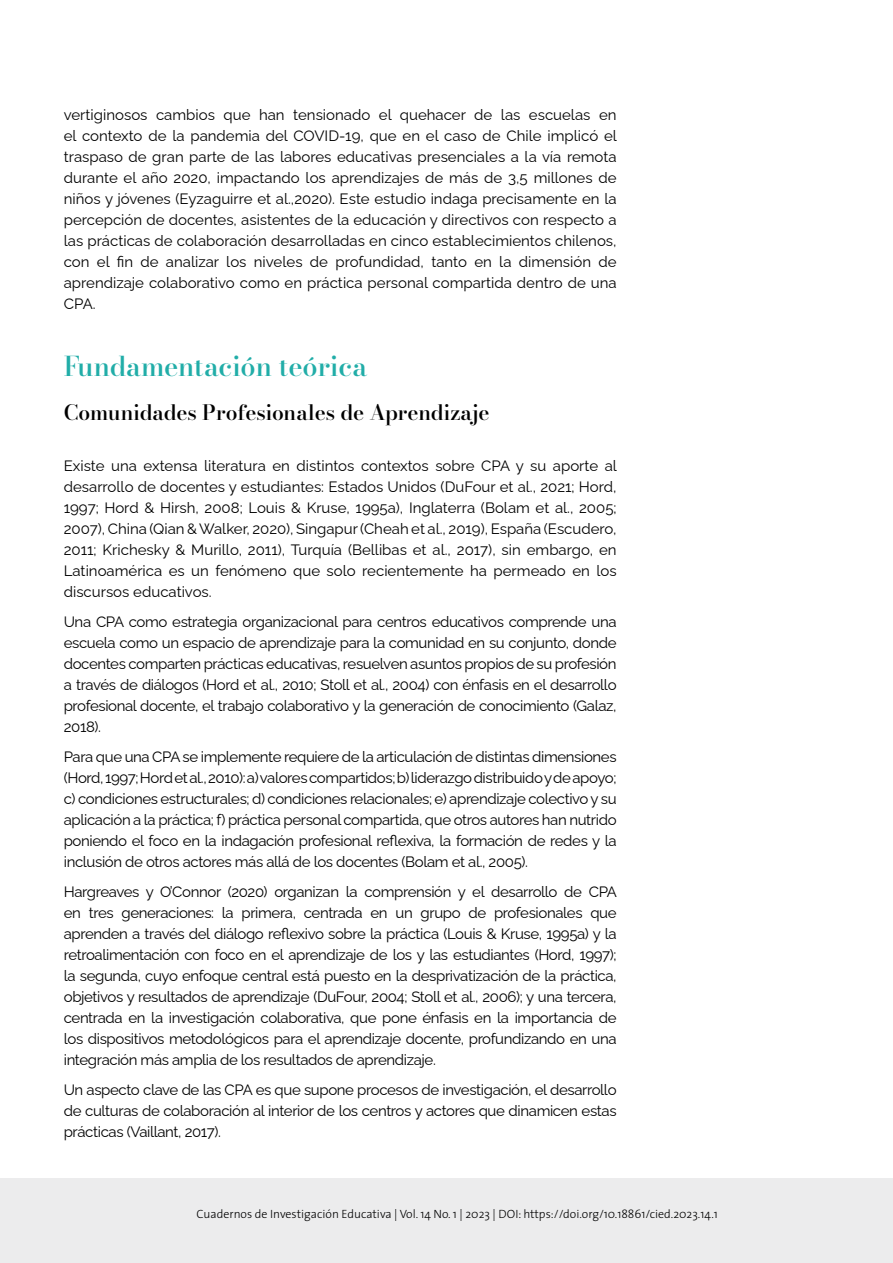
<style>
.page{position:relative;width:893px;height:1263px;background:#fff}
.page>*{position:absolute;margin:0;border:0;box-sizing:border-box;transform-origin:0 0}
.t1{font:500 27px "Bodoni Moda 16 pt";color:#21ada8}
.t2{font:500 21px "Bodoni Moda 16 pt";color:#000}
.t3{font:15px/21px "Raleway";letter-spacing:-.025em;color:#000;text-align:justify}
.t4{font:300 12px "The Sans";color:#000}
</style>
<div class="page">
<div style="left:0;top:1178px;width:893px;height:85px;background:#ececed"></div>
<p class="t3" style="left:64px;top:103px;width:555px">vertiginosos cambios que han tensionado el quehacer de las escuelas en el contexto de la pandemia del COVID-19, que en el caso de Chile implicó el traspaso de gran parte de las labores educativas presenciales a la vía remota durante el año 2020, impactando los aprendizajes de más de 3,5 millones de niños y jóvenes (Eyzaguirre et al.,2020). Este estudio indaga precisamente en la percepción de docentes, asistentes de la educación y directivos con respecto a las prácticas de colaboración desarrolladas en cinco establecimientos chilenos, con el fin de analizar los niveles de profundidad, tanto en la dimensión de aprendizaje colaborativo como en práctica personal compartida dentro de una CPA.</p>
<h1 class="t1" style="left:64px;top:348px;width:305px">Fundamentación teórica</h1>
<h2 class="t2" style="left:64px;top:398px;width:427px">Comunidades Profesionales de Aprendizaje</h2>
<p class="t3" style="left:64px;top:453px;width:555px">Existe una extensa literatura en distintos contextos sobre CPA y su aporte al desarrollo de docentes y estudiantes: Estados Unidos (DuFour et al., 2021; Hord, 1997; Hord &amp; Hirsh, 2008; Louis &amp; Kruse, 1995a), Inglaterra (Bolam et al., 2005; 2007), China (Qian &amp; Walker, 2020), Singapur (Cheah et al., 2019), España (Escudero, 2011; Krichesky &amp; Murillo, 2011), Turquía (Bellibas et al., 2017), sin embargo, en Latinoamérica es un fenómeno que solo recientemente ha permeado en los discursos educativos.</p>
<p class="t3" style="left:64px;top:609px;width:554px">Una CPA como estrategia organizacional para centros educativos comprende una escuela como un espacio de aprendizaje para la comunidad en su conjunto, donde docentes comparten prácticas educativas, resuelven asuntos propios de su profesión a través de diálogos (Hord et al., 2010; Stoll et al., 2004) con énfasis en el desarrollo profesional docente, el trabajo colaborativo y la generación de conocimiento (Galaz, 2018).</p>
<p class="t3" style="left:64px;top:744px;width:554px">Para que una CPA se implemente requiere de la articulación de distintas dimensiones (Hord, 1997; Hord et al., 2010): a) valores compartidos; b) liderazgo distribuido y de apoyo; c) condiciones estructurales; d) condiciones relacionales; e) aprendizaje colectivo y su aplicación a la práctica; f) práctica personal compartida, que otros autores han nutrido poniendo el foco en la indagación profesional reflexiva, la formación de redes y la inclusión de otros actores más allá de los docentes (Bolam et al., 2005).</p>
<p class="t3" style="left:64px;top:879px;width:555px">Hargreaves y O’Connor (2020) organizan la comprensión y el desarrollo de CPA en tres generaciones: la primera, centrada en un grupo de profesionales que aprenden a través del diálogo reflexivo sobre la práctica (Louis &amp; Kruse, 1995a) y la retroalimentación con foco en el aprendizaje de los y las estudiantes (Hord, 1997); la segunda, cuyo enfoque central está puesto en la desprivatización de la práctica, objetivos y resultados de aprendizaje (DuFour, 2004; Stoll et al., 2006); y una tercera, centrada en la investigación colaborativa, que pone énfasis en la importancia de los dispositivos metodológicos para el aprendizaje docente, profundizando en una integración más amplia de los resultados de aprendizaje.</p>
<p class="t3" style="left:64px;top:1077px;width:554px">Un aspecto clave de las CPA es que supone procesos de investigación, el desarrollo de culturas de colaboración al interior de los centros y actores que dinamicen estas prácticas (Vaillant, 2017).</p>
<p class="t4" style="left:196px;top:1204px;width:523px">Cuadernos de Investigación Educativa | Vol. 14 No. 1 | 2023 | DOI: https://doi.org/10.18861/cied.2023.14.1</p>
</div>
